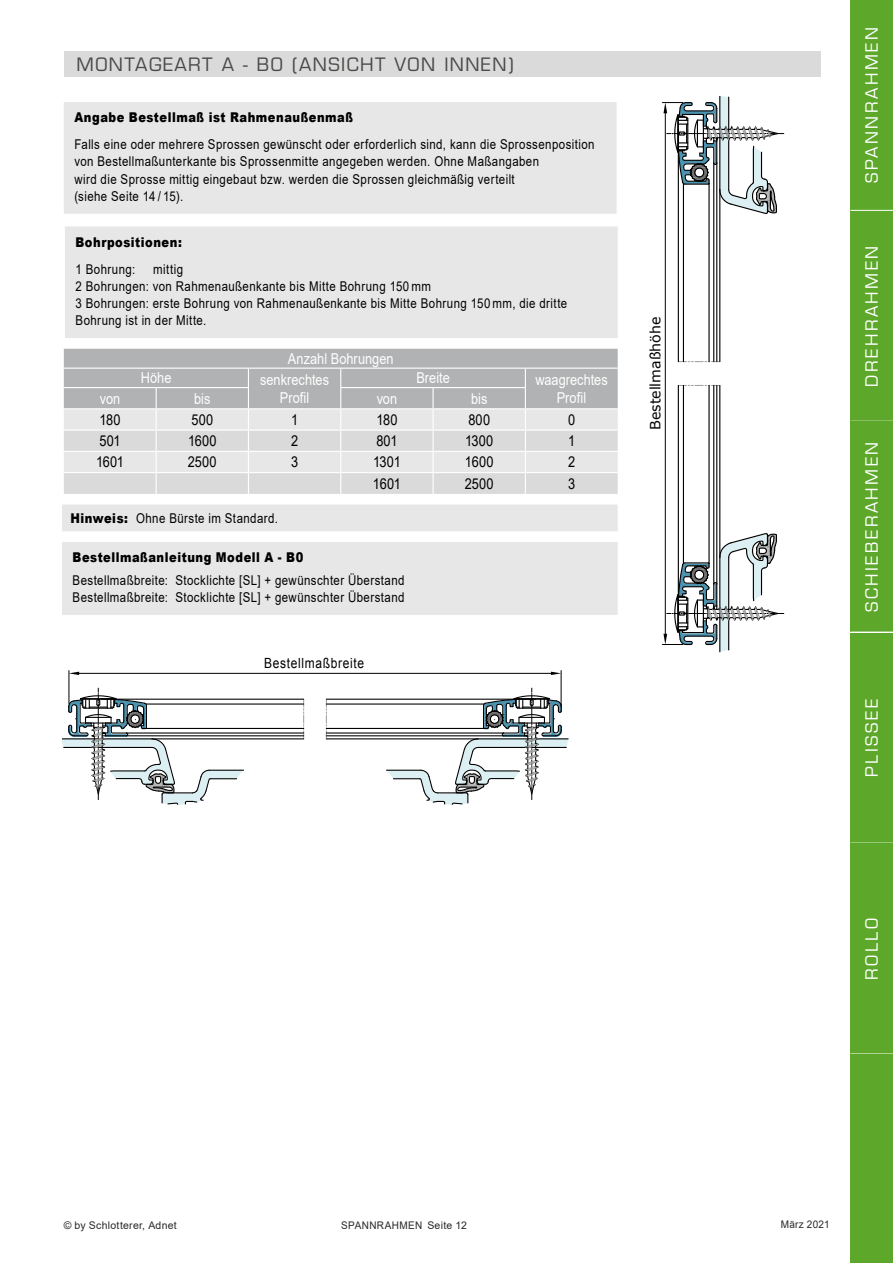
<style>
.page{position:relative;width:893px;height:1263px;background:#fff}
.page>*{position:absolute;margin:0;border:0;box-sizing:border-box;transform-origin:0 0}
.t1{font:18px "Eurostile LT Std";letter-spacing:.08em;color:#494948}
.t2{font:16.5px "Eurostile LT Std";letter-spacing:.15em;color:#fff}
.t3{font:15px/18px "Arial";letter-spacing:.005em;color:#fff;text-align:center;scale:.85 1}
.t4{font:15px "Arial";letter-spacing:.015em;color:#000;scale:.85 1}
.t5{font:14.1px "Arial";letter-spacing:.055em;color:#000;scale:.85 1}
.t6{font:14.1px "Verdana";color:#000}
.t7{font:13.5px/17.2px "Arial";letter-spacing:.035em;color:#000;scale:.85 1}
.t8{font:900 13.5px "Arial";letter-spacing:.045em;color:#000;scale:.85 1}
.t9{font:10.5px "Arial";letter-spacing:.025em;color:#282827;scale:.95 1}
.t10{font:10.5px "Arial";letter-spacing:.025em;color:#282827}
.s1{font-weight:900}
</style>
<div class="page">
<div style="left:64px;top:51px;width:757px;height:26px;background:#dadada"></div>
<img style="left:62px;top:739px;width:506px;height:40px">
<svg style="left:303px;top:700px;width:1px;height:38px"></svg>
<svg style="left:326px;top:700px;width:1px;height:38px"></svg>
<hr style="left:126px;top:732px;width:178px;height:1px;background:#000">
<hr style="left:126px;top:735px;width:178px;height:1px;background:#000">
<hr style="left:101px;top:699px;width:203px;height:1px;background:#000">
<hr style="left:146px;top:703px;width:158px;height:2px;background:#000">
<hr style="left:326px;top:703px;width:158px;height:2px;background:#000">
<hr style="left:326px;top:735px;width:178px;height:1px;background:#000">
<hr style="left:326px;top:699px;width:210px;height:1px;background:#000">
<hr style="left:326px;top:732px;width:178px;height:1px;background:#000">
<hr style="left:386px;top:770px;width:35px;height:1px;background:#000">
<hr style="left:478px;top:738px;width:90px;height:1px;background:#000">
<hr style="left:478px;top:747px;width:88px;height:1px;background:#000">
<hr style="left:209px;top:770px;width:35px;height:1px;background:#000">
<hr style="left:62px;top:738px;width:90px;height:1px;background:#000">
<hr style="left:64px;top:747px;width:88px;height:1px;background:#000">
<hr style="left:326px;top:728px;width:158px;height:1px;background:#000">
<hr style="left:146px;top:728px;width:158px;height:1px;background:#000">
<hr style="left:69px;top:670px;width:1px;height:34px;background:#000">
<hr style="left:561px;top:670px;width:1px;height:36px;background:#000">
<hr style="left:76px;top:673px;width:478px;height:1px;background:#000">
<svg style="left:69px;top:672px;width:10px;height:3px"></svg>
<svg style="left:551px;top:672px;width:10px;height:3px"></svg>
<svg style="left:67px;top:688px;width:170px;height:117px"></svg>
<svg style="left:393px;top:688px;width:169px;height:117px"></svg>
<hr style="left:326px;top:738px;width:152px;height:1px;background:#000">
<hr style="left:152px;top:738px;width:152px;height:1px;background:#000">
<img style="left:720px;top:96px;width:10px;height:556px">
<img style="left:678px;top:215px;width:39px;height:317px">
<hr style="left:719px;top:557px;width:1px;height:95px;background:#000">
<hr style="left:728px;top:557px;width:1px;height:93px;background:#000">
<hr style="left:719px;top:96px;width:1px;height:94px;background:#000">
<hr style="left:728px;top:97px;width:1px;height:93px;background:#000">
<hr style="left:665px;top:110px;width:1px;height:527px;background:#000">
<svg style="left:679px;top:385px;width:40px;height:1px"></svg>
<svg style="left:679px;top:361px;width:40px;height:1px"></svg>
<hr style="left:713px;top:385px;width:1px;height:199px;background:#000">
<hr style="left:716px;top:385px;width:1px;height:199px;background:#000">
<hr style="left:678px;top:385px;width:1px;height:225px;background:#000">
<hr style="left:683px;top:385px;width:1px;height:178px;background:#000">
<hr style="left:683px;top:184px;width:1px;height:178px;background:#000">
<hr style="left:716px;top:163px;width:1px;height:199px;background:#000">
<hr style="left:678px;top:129px;width:1px;height:233px;background:#000">
<hr style="left:713px;top:163px;width:1px;height:199px;background:#000">
<hr style="left:708px;top:183px;width:2px;height:179px;background:#000">
<hr style="left:708px;top:385px;width:2px;height:179px;background:#000">
<svg style="left:662px;top:532px;width:122px;height:114px"></svg>
<svg style="left:662px;top:101px;width:122px;height:114px"></svg>
<hr style="left:719px;top:190px;width:1px;height:172px;background:#000">
<hr style="left:719px;top:385px;width:1px;height:172px;background:#000">
<div style="left:64px;top:102px;width:553px;height:112px;background:#e7e7e7"></div>
<div style="left:65px;top:226px;width:553px;height:112px;background:#e7e7e7"></div>
<div style="left:62px;top:542px;width:556px;height:73px;background:#e7e7e7"></div>
<div style="left:62px;top:504px;width:556px;height:27px;background:#e7e7e7"></div>
<svg style="left:64px;top:349px;width:554px;height:145px;background:#cfcfd0"></svg>
<hr style="left:64px;top:368px;width:92px;height:1px;background:#fff">
<hr style="left:156px;top:368px;width:92px;height:1px;background:#fff">
<hr style="left:248px;top:368px;width:93px;height:1px;background:#fff">
<hr style="left:341px;top:368px;width:92px;height:1px;background:#fff">
<hr style="left:433px;top:368px;width:92px;height:1px;background:#fff">
<hr style="left:525px;top:368px;width:93px;height:1px;background:#fff">
<div style="left:850px;top:211px;width:43px;height:210px;background:#5da82a"></div>
<div style="left:850px;top:422px;width:43px;height:210px;background:#5da82a"></div>
<div style="left:850px;top:633px;width:43px;height:210px;background:#5da82a"></div>
<div style="left:850px;top:844px;width:43px;height:210px;background:#5da82a"></div>
<hr style="left:850px;top:1053px;width:43px;height:1px;background:#fff">
<div style="left:850px;top:1054px;width:43px;height:209px;background:#5da82a"></div>
<div style="left:850px;top:0;width:43px;height:210px;background:#5da82a"></div>
<h1 class="t1" style="left:77px;top:53px;width:439px">MONTAGEART A - BO (ANSICHT VON INNEN)</h1>
<p class="t8" style="left:74px;top:108px;width:329px">Angabe Bestellmaß ist Rahmenaußenmaß</p>
<p class="t7" style="left:74px;top:136px;width:614px">Falls eine oder mehrere Sprossen gewünscht oder erforderlich sind, kann die Sprossenposition von Bestellmaßunterkante bis Sprossenmitte angegeben werden. Ohne Maßangaben<br>wird die Sprosse mittig eingebaut bzw. werden die Sprossen gleichmäßig verteilt<br>(siehe Seite 14 / 15).</p>
<p class="t8" style="left:76px;top:232px;width:127px">Bohrpositionen:</p>
<p class="t7" style="left:76px;top:260px;width:72px">1 Bohrung:</p>
<p class="t7" style="left:76px;top:260px;width:580px;text-indent:78px">mittig<br>2 Bohrungen: von Rahmenaußenkante bis Mitte Bohrung 150 mm<br>3 Bohrungen: erste Bohrung von Rahmenaußenkante bis Mitte Bohrung 150 mm, die dritte Bohrung ist in der Mitte.</p>
<p class="t3" style="left:288px;top:349px;width:126px">Anzahl Bohrungen</p>
<p class="t3" style="left:141px;top:369px;width:38px">Höhe</p>
<p class="t3" style="left:260px;top:371px;width:83px">senkrechtes<br>Profil</p>
<p class="t3" style="left:416px;top:369px;width:41px">Breite</p>
<p class="t3" style="left:535px;top:371px;width:87px">waagrechtes</p>
<p class="t3" style="left:100px;top:389px;width:26px">von</p>
<p class="t3" style="left:194px;top:389px;width:21px">bis</p>
<p class="t3" style="left:377px;top:389px;width:26px">von</p>
<p class="t3" style="left:471px;top:389px;width:21px">bis</p>
<p class="t3" style="left:557px;top:389px;width:36px">Profil</p>
<p class="t4" style="left:99px;top:409px;width:26px">180</p>
<p class="t4" style="left:191px;top:409px;width:27px">500</p>
<p class="t4" style="left:291px;top:409px;width:10px">1</p>
<p class="t4" style="left:376px;top:409px;width:26px">180</p>
<p class="t4" style="left:468px;top:409px;width:27px">800</p>
<p class="t4" style="left:568px;top:409px;width:10px">0</p>
<p class="t4" style="left:99px;top:431px;width:26px">501</p>
<p class="t4" style="left:188px;top:431px;width:35px">1600</p>
<p class="t4" style="left:291px;top:431px;width:10px">2</p>
<p class="t4" style="left:376px;top:431px;width:26px">801</p>
<p class="t4" style="left:465px;top:431px;width:35px">1300</p>
<p class="t4" style="left:568px;top:431px;width:10px">1</p>
<p class="t4" style="left:96px;top:452px;width:34px">1601</p>
<p class="t4" style="left:188px;top:452px;width:35px">2500</p>
<p class="t4" style="left:291px;top:452px;width:10px">3</p>
<p class="t4" style="left:373px;top:452px;width:34px">1301</p>
<p class="t4" style="left:465px;top:452px;width:35px">1600</p>
<p class="t4" style="left:568px;top:452px;width:10px">2</p>
<p class="t4" style="left:373px;top:473px;width:34px">1601</p>
<p class="t4" style="left:465px;top:473px;width:35px">2500</p>
<p class="t4" style="left:568px;top:473px;width:10px">3</p>
<p class="t7" style="left:71px;top:509px;width:246px"><span class="s1">Hinweis:</span> Ohne Bürste im Standard.</p>
<p class="t8" style="left:73px;top:548px;width:273px">Bestellmaßanleitung Modell A - B0</p>
<p class="t7" style="left:73px;top:571px;width:392px">Bestellmaßbreite: Stocklichte [SL] + gewünschter Überstand<br>Bestellmaßbreite: Stocklichte [SL] + gewünschter Überstand</p>
<p class="t5" style="left:264px;top:653px;width:119px">Bestellmaßbreite</p>
<p class="t6" style="left:646px;top:430px;width:115px;rotate:-90deg">Bestellmaßhöhe</p>
<p class="t2" style="left:862px;top:183px;width:157px;rotate:-90deg">SPANNRAHMEN</p>
<p class="t2" style="left:862px;top:387px;width:142px;rotate:-90deg">DREHRAHMEN</p>
<p class="t2" style="left:862px;top:612px;width:172px;rotate:-90deg">SCHIEBERAHMEN</p>
<p class="t2" style="left:862px;top:777px;width:79px;rotate:-90deg">PLISSEE</p>
<p class="t2" style="left:862px;top:980px;width:64px;rotate:-90deg">ROLLO</p>
<p class="t10" style="left:64px;top:1218px;width:114px">© by Schlotterer, Adnet</p>
<p class="t9" style="left:341px;top:1218px;width:134px">SPANNRAHMEN Seite 12</p>
<p class="t9" style="left:781px;top:1217px;width:53px">März 2021</p>
</div>
